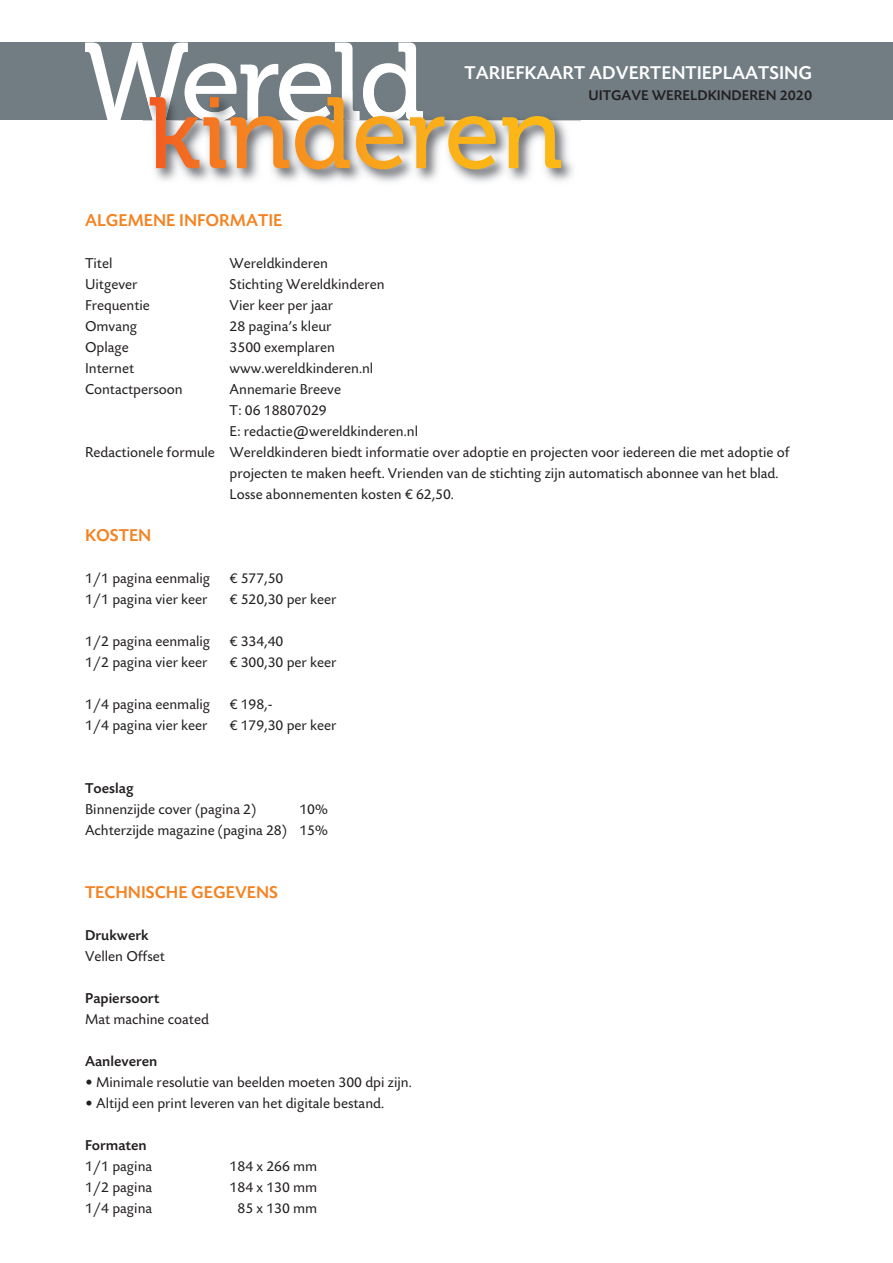
<style>
.page{position:relative;width:893px;height:1263px;background:#fff}
.page>*{position:absolute;margin:0;border:0;box-sizing:border-box;transform-origin:0 0}
.t1{font:500 19.5px "Today SB";color:#fff}
.t2{font:500 18px "Today SB";color:#f58220}
.t3{font:15px/21px "Today SB";color:#231f20;text-align:right}
.t4{font:500 15px "Today SB";color:#231f20}
.t5{font:500 14.85px "Today SB";color:#231f20}
.s1{color:#fff}
</style>
<div class="page">
<div style="left:0;top:43px;width:893px;height:77px;background:#717d83"></div>
<img style="left:154px;top:120px;width:427px;height:62px">
<svg style="left:85px;top:43px;width:476px;height:126px"></svg>
<h1 class="t1" style="left:465px;top:61px;width:349px">TARIEFKAART ADVERTENTIEPLAATSING</h1>
<p class="t5" style="left:589px;top:86px;width:225px">UITGAVE WERELDKINDEREN 2020</p>
<p class="t2" style="left:85px;top:209px;width:199px">ALGEMENE INFORMATIE</p>
<p class="t3" style="left:85px;top:254px;width:29px">Titel</p>
<p class="t3" style="left:230px;top:254px;width:100px">Wereldkinderen</p>
<p class="t3" style="left:85px;top:275px;width:54px">Uitgever</p>
<p class="t3" style="left:230px;top:275px;width:156px">Stichting Wereldkinderen</p>
<p class="t3" style="left:85px;top:296px;width:66px">Frequentie</p>
<p class="t3" style="left:230px;top:296px;width:105px">Vier keer per jaar</p>
<p class="t3" style="left:85px;top:317px;width:54px">Omvang</p>
<p class="t3" style="left:230px;top:317px;width:103px">28 pagina’s kleur</p>
<p class="t3" style="left:85px;top:338px;width:45px">Oplage</p>
<p class="t3" style="left:230px;top:338px;width:107px">3500 exemplaren</p>
<p class="t3" style="left:85px;top:359px;width:51px">Internet</p>
<p class="t3" style="left:230px;top:359px;width:145px">www.wereldkinderen.nl</p>
<p class="t3" style="left:85px;top:380px;width:99px">Contactpersoon</p>
<p class="t3" style="left:230px;top:380px;width:113px">Annemarie Breeve</p>
<p class="t3" style="left:230px;top:401px;width:99px">T: 06 18807029</p>
<p class="t3" style="left:230px;top:422px;width:190px">E: redactie@wereldkinderen.nl</p>
<p class="t3" style="left:85px;top:443px;width:706px">Redactionele formule Wereldkinderen biedt informatie over adoptie en projecten voor iedereen die met adoptie of</p>
<p class="t3" style="left:230px;top:464px;width:550px">projecten te maken heeft. Vrienden van de stichting zijn automatisch abonnee van het blad.</p>
<p class="t3" style="left:230px;top:485px;width:226px">Losse abonnementen kosten € 62,50.</p>
<p class="t2" style="left:85px;top:524px;width:68px">KOSTEN</p>
<p class="t3" style="left:85px;top:569px;width:127px">1/1 pagina eenmalig</p>
<p class="t3" style="left:230px;top:569px;width:55px">€ 577,50</p>
<p class="t3" style="left:85px;top:590px;width:124px">1/1 pagina vier keer</p>
<p class="t3" style="left:230px;top:590px;width:108px">€ 520,30 per keer</p>
<p class="t3" style="left:85px;top:632px;width:127px">1/2 pagina eenmalig</p>
<p class="t3" style="left:230px;top:632px;width:55px">€ 334,40</p>
<p class="t3" style="left:85px;top:653px;width:124px">1/2 pagina vier keer</p>
<p class="t3" style="left:230px;top:653px;width:108px">€ 300,30 per keer</p>
<p class="t3" style="left:85px;top:695px;width:127px">1/4 pagina eenmalig</p>
<p class="t3" style="left:230px;top:695px;width:45px">€ 198,-</p>
<p class="t3" style="left:85px;top:716px;width:124px">1/4 pagina vier keer</p>
<p class="t3" style="left:230px;top:716px;width:108px">€ 179,30 per keer</p>
<p class="t4" style="left:85px;top:779px;width:50px">Toeslag</p>
<p class="t3" style="left:85px;top:800px;width:173px">Binnenzijde cover (pagina 2)</p>
<p class="t3" style="left:85px;top:800px;width:244px">10%<br>Achterzijde magazine (pagina 28) 15%</p>
<p class="t2" style="left:85px;top:881px;width:195px">TECHNISCHE GEGEVENS</p>
<p class="t4" style="left:85px;top:926px;width:65px">Drukwerk</p>
<p class="t3" style="left:85px;top:947px;width:81px">Vellen Offset</p>
<p class="t4" style="left:85px;top:989px;width:76px">Papiersoort</p>
<p class="t3" style="left:85px;top:1010px;width:125px">Mat machine coated</p>
<p class="t4" style="left:85px;top:1052px;width:74px">Aanleveren</p>
<p class="t3" style="left:85px;top:1073px;width:328px">• Minimale resolutie van beelden moeten 300 dpi zijn.</p>
<p class="t3" style="left:85px;top:1094px;width:301px">• Altijd een print leveren van het digitale bestand.</p>
<p class="t4" style="left:85px;top:1136px;width:63px">Formaten</p>
<p class="t3" style="left:85px;top:1157px;width:69px">1/1 pagina</p>
<p class="t3" style="left:230px;top:1157px;width:89px">184 x 266 mm</p>
<p class="t3" style="left:85px;top:1178px;width:69px">1/2 pagina</p>
<p class="t3" style="left:230px;top:1178px;width:89px">184 x 130 mm</p>
<p class="t3" style="left:85px;top:1199px;width:69px">1/4 pagina</p>
<p class="t3" style="left:230px;top:1199px;width:89px"><span class="s1">1</span>85 x 130 mm</p>
</div>
